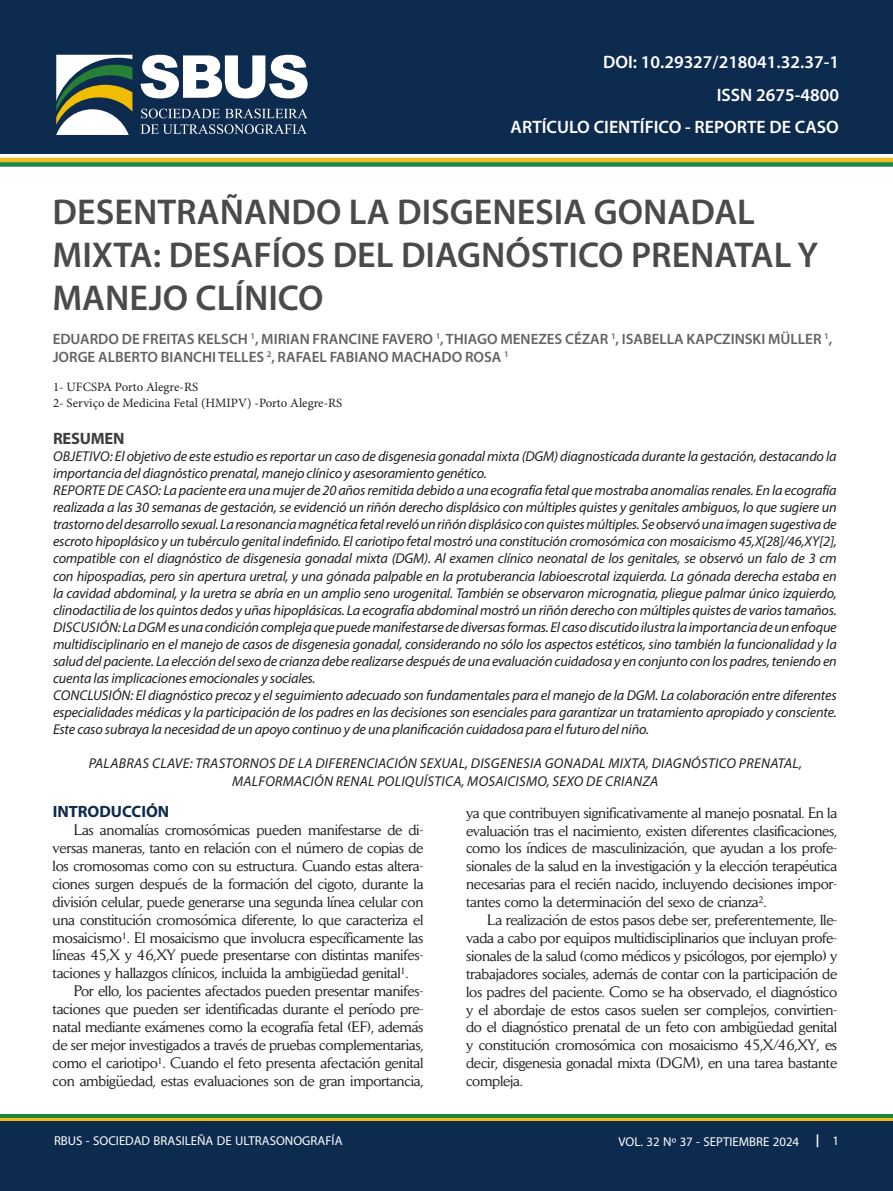
<style>
.page{position:relative;width:893px;height:1191px;background:#fff}
.page>*{position:absolute;margin:0;border:0;box-sizing:border-box;transform-origin:0 0}
.t1{font:600 36px/43.2px "Myriad Pro";color:#494a4b}
.t2{font:600 18px "Myriad Pro";color:#fff}
.t3{font:18px "Myriad Arabic";color:#fff}
.t4{font:700 16.5px "Myriad Pro";letter-spacing:-.015em;color:#3e3e3f}
.t5{font:700 16.35px "Myriad Pro";color:#0d2b4f}
.t6{font:600 15px/18px "Myriad Pro";color:#636366}
.t7{font:14.85px/17.9px "Daily News";letter-spacing:-.02em;color:#231f20;text-align:justify}
.t8{font:italic 14.25px/17.1px "Myriad Pro";letter-spacing:-.015em;color:#231f20;text-align:justify}
.t9{font:italic 14.25px/17.1px "Myriad Pro";letter-spacing:.02em;color:#231f20;text-align:center}
.t10{font:12.75px "Minion Pro";color:#231f20}
.s1{font-weight:700}
</style>
<div class="page">
<div style="left:0;top:1120px;width:893px;height:71px;background:#0d2b4f"></div>
<hr style="left:0;top:1117px;width:893px;height:3px;background:#eebc1b">
<hr style="left:0;top:1114px;width:893px;height:3px;background:#208540">
<div style="left:0;top:0;width:893px;height:154px;background:#0d2b4f"></div>
<hr style="left:0;top:158px;width:893px;height:4px;background:#eebc1b">
<div style="left:0;top:162px;width:893px;height:5px;background:#208540"></div>
<svg style="left:56px;top:55px;width:252px;height:80px"></svg>
<p class="t2" style="left:603px;top:51px;width:237px">DOI: 10.29327/218041.32.37-1</p>
<p class="t2" style="left:717px;top:83px;width:124px">ISSN 2675-4800</p>
<p class="t2" style="left:511px;top:115px;width:330px">ARTÍCULO CIENTÍFICO - REPORTE DE CASO</p>
<p class="t1" style="left:53px;top:189px;width:767px">DESENTRAÑANDO LA DISGENESIA GONADAL<br>MIXTA: DESAFÍOS DEL DIAGNÓSTICO PRENATAL Y<br>MANEJO CLÍNICO</p>
<p class="t6" style="left:53px;top:330px;width:781px">EDUARDO DE FREITAS KELSCH <sup>1</sup>, MIRIAN FRANCINE FAVERO <sup>1</sup>, THIAGO MENEZES CÉZAR <sup>1</sup>, ISABELLA KAPCZINSKI MÜLLER <sup>1</sup>,<br>JORGE ALBERTO BIANCHI TELLES <sup>2</sup>, RAFAEL FABIANO MACHADO ROSA <sup>1</sup></p>
<p class="t10" style="left:53px;top:379px;width:147px">1- UFCSPA Porto Alegre-RS</p>
<p class="t10" style="left:53px;top:394px;width:291px">2- Serviço de Medicina Fetal (HMIPV) -Porto Alegre-RS</p>
<p class="t4" style="left:53px;top:427px;width:73px">RESUMEN</p>
<p class="t8" style="left:53px;top:447px;width:785px">OBJETIVO: El objetivo de este estudio es reportar un caso de disgenesia gonadal mixta (DGM) diagnosticada durante la gestación, destacando la importancia del diagnóstico prenatal, manejo clínico y asesoramiento genético.</p>
<p class="t8" style="left:53px;top:481px;width:785px">REPORTE DE CASO: La paciente era una mujer de 20 años remitida debido a una ecografía fetal que mostraba anomalías renales. En la ecografía realizada a las 30 semanas de gestación, se evidenció un riñón derecho displásico con múltiples quistes y genitales ambiguos, lo que sugiere un trastorno del desarrollo sexual. La resonancia magnética fetal reveló un riñón displásico con quistes múltiples. Se observó una imagen sugestiva de escroto hipoplásico y un tubérculo genital indefinido. El cariotipo fetal mostró una constitución cromosómica con mosaicismo 45,X[28]/46,XY[2], compatible con el diagnóstico de disgenesia gonadal mixta (DGM). Al examen clínico neonatal de los genitales, se observó un falo de 3 cm con hipospadias, pero sin apertura uretral, y una gónada palpable en la protuberancia labioescrotal izquierda. La gónada derecha estaba en la cavidad abdominal, y la uretra se abría en un amplio seno urogenital. También se observaron micrognatia, pliegue palmar único izquierdo, clinodactilia de los quintos dedos y uñas hipoplásicas. La ecografía abdominal mostró un riñón derecho con múltiples quistes de varios tamaños.</p>
<p class="t8" style="left:53px;top:618px;width:785px">DISCUSIÓN: La DGM es una condición compleja que puede manifestarse de diversas formas. El caso discutido ilustra la importancia de un enfoque multidisciplinario en el manejo de casos de disgenesia gonadal, considerando no sólo los aspectos estéticos, sino también la funcionalidad y la salud del paciente. La elección del sexo de crianza debe realizarse después de una evaluación cuidadosa y en conjunto con los padres, teniendo en cuenta las implicaciones emocionales y sociales.</p>
<p class="t8" style="left:53px;top:686px;width:785px">CONCLUSIÓN: El diagnóstico precoz y el seguimiento adecuado son fundamentales para el manejo de la DGM. La colaboración entre diferentes especialidades médicas y la participación de los padres en las decisiones son esenciales para garantizar un tratamiento apropiado y consciente.<br>Este caso subraya la necesidad de un apoyo continuo y de una planificación cuidadosa para el futuro del niño.</p>
<p class="t9" style="left:89px;top:755px;width:715px">PALABRAS CLAVE: TRASTORNOS DE LA DIFERENCIACIÓN SEXUAL, DISGENESIA GONADAL MIXTA, DIAGNÓSTICO PRENATAL,<br>MALFORMACIÓN RENAL POLIQUÍSTICA, MOSAICISMO, SEXO DE CRIANZA</p>
<p class="t5" style="left:53px;top:801px;width:118px">INTRODUCCIÓN</p>
<p class="t7" style="left:53px;top:821px;width:372px;text-indent:21px">Las anomalías cromosómicas pueden manifestarse de di&shy;versas maneras, tanto en relación con el número de copias de los cromosomas como con su estructura. Cuando estas altera&shy;ciones surgen después de la formación del cigoto, durante la división celular, puede generarse una segunda línea celular con una constitución cromosómica diferente, lo que caracteriza el mosaicismo¹. El mosaicismo que involucra específicamente las líneas 45,X y 46,XY puede presentarse con distintas manifes&shy;taciones y hallazgos clínicos, incluida la ambigüedad genital¹.</p>
<p class="t7" style="left:53px;top:982px;width:372px;text-indent:21px">Por ello, los pacientes afectados pueden presentar manifes&shy;taciones que pueden ser identificadas durante el período pre&shy;natal mediante exámenes como la ecografía fetal (EF), además de ser mejor investigados a través de pruebas complementarias, como el cariotipo¹. Cuando el feto presenta afectación genital con ambigüedad, estas evaluaciones son de gran importancia,</p>
<p class="t7" style="left:466px;top:803px;width:373px">ya que contribuyen significativamente al manejo posnatal. En la evaluación tras el nacimiento, existen diferentes clasificaciones, como los índices de masculinización, que ayudan a los profe&shy;sionales de la salud en la investigación y la elección terapéutica necesarias para el recién nacido, incluyendo decisiones impor&shy;tantes como la determinación del sexo de crianza².</p>
<p class="t7" style="left:466px;top:911px;width:373px;text-indent:21px">La realización de estos pasos debe ser, preferentemente, lle&shy;vada a cabo por equipos multidisciplinarios que incluyan profe&shy;sionales de la salud (como médicos y psicólogos, por ejemplo) y trabajadores sociales, además de contar con la participación de los padres del paciente. Como se ha observado, el diagnóstico y el abordaje de estos casos suelen ser complejos, convirtien&shy;do el diagnóstico prenatal de un feto con ambigüedad genital y constitución cromosómica con mosaicismo 45,X/46,XY, es decir, disgenesia gonadal mixta (DGM), en una tarea bastante compleja.</p>
<p class="t3" style="left:54px;top:1128px;width:290px">RBUS - SOCIEDAD BRASILEÑA DE ULTRASONOGRAFÍA</p>
<p class="t3" style="left:618px;top:1129px;width:222px">VOL. 32 Nº 37 - SEPTIEMBRE 2024 <span class="s1">|</span> 1</p>
</div>
